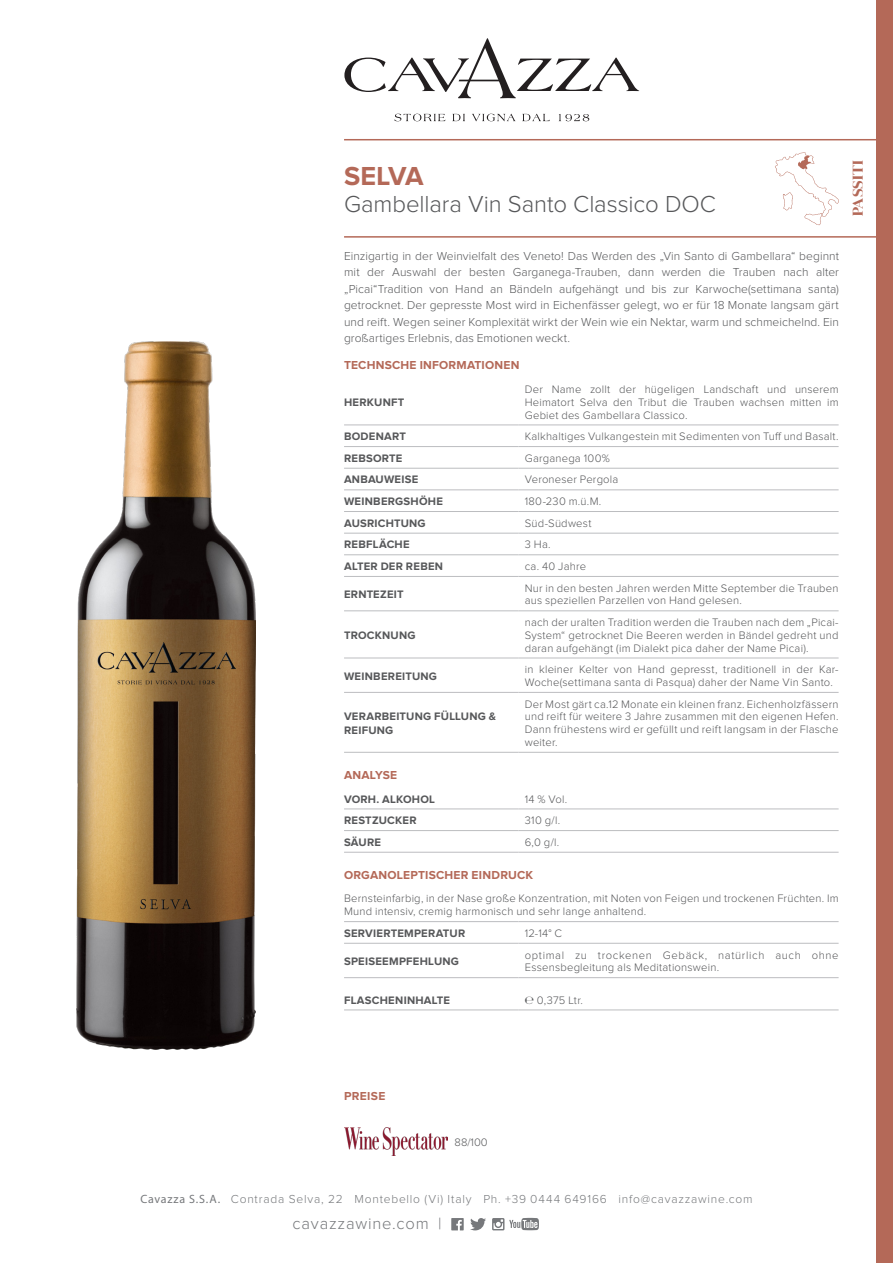
<style>
.page{position:relative;width:893px;height:1263px;background:#fff}
.page>*{position:absolute;margin:0;border:0;box-sizing:border-box;transform-origin:0 0}
.t1{font:700 27px "Proxima Nova";letter-spacing:-.025em;color:#b46958}
.t2{font:300 24px "Proxima Nova";letter-spacing:-.005em;color:#57585a}
.t3{font:300 16.5px "Proxima Nova";letter-spacing:.05em;color:#76787b}
.t4{font:700 14.25px "Anglecia Pro Display";letter-spacing:.01em;color:#b46958}
.t5{font:300 12px/16.5px "Proxima Nova";letter-spacing:.005em;color:#57585a;text-align:justify}
.t6{font:300 12px "Proxima Nova";letter-spacing:.065em;color:#76787b}
.t7{font:700 12px "Proxima Nova";letter-spacing:.02em;color:#b46958}
.t8{font:300 11.25px/12.8px "Proxima Nova";letter-spacing:.015em;color:#57585a;text-align:justify}
.t9{font:700 11.25px/13.5px "Proxima Nova";letter-spacing:.02em;color:#57585a}
.t10{font:300 11.25px/12.8px "Proxima Nova";letter-spacing:.045em;color:#57585a}
.s1{font-family:"Myriad Pro";font-weight:400}
</style>
<div class="page">
<svg style="left:451px;top:1218px;width:13px;height:12px"></svg>
<svg style="left:470px;top:1218px;width:16px;height:12px"></svg>
<svg style="left:492px;top:1218px;width:47px;height:12px"></svg>
<svg style="left:344px;top:38px;width:295px;height:60px"></svg>
<svg style="left:394px;top:114px;width:51px;height:7px"></svg>
<svg style="left:452px;top:114px;width:13px;height:7px"></svg>
<svg style="left:472px;top:114px;width:43px;height:7px"></svg>
<svg style="left:522px;top:114px;width:28px;height:7px"></svg>
<svg style="left:559px;top:114px;width:30px;height:7px"></svg>
<div style="left:876px;top:0;width:17px;height:1263px;background:#b46958"></div>
<div style="left:343px;top:139px;width:550px;height:99px;border:2px solid #b46958"></div>
<svg style="left:775px;top:152px;width:64px;height:73px"></svg>
<img style="left:76px;top:341px;width:179px;height:708px">
<img style="left:344px;top:1127px;width:104px;height:28px">
<hr style="left:344px;top:425px;width:174px;height:1px;background:#bcbdc0">
<hr style="left:518px;top:425px;width:321px;height:1px;background:#bcbdc0">
<hr style="left:344px;top:446px;width:174px;height:1px;background:#bcbdc0">
<hr style="left:518px;top:446px;width:321px;height:1px;background:#bcbdc0">
<hr style="left:344px;top:468px;width:174px;height:1px;background:#bcbdc0">
<hr style="left:518px;top:468px;width:321px;height:1px;background:#bcbdc0">
<hr style="left:344px;top:490px;width:174px;height:1px;background:#bcbdc0">
<hr style="left:518px;top:490px;width:321px;height:1px;background:#bcbdc0">
<hr style="left:344px;top:511px;width:174px;height:1px;background:#bcbdc0">
<hr style="left:518px;top:511px;width:321px;height:1px;background:#bcbdc0">
<hr style="left:344px;top:533px;width:174px;height:1px;background:#bcbdc0">
<hr style="left:518px;top:533px;width:321px;height:1px;background:#bcbdc0">
<hr style="left:344px;top:554px;width:174px;height:1px;background:#bcbdc0">
<hr style="left:518px;top:554px;width:321px;height:1px;background:#bcbdc0">
<hr style="left:344px;top:576px;width:174px;height:1px;background:#bcbdc0">
<hr style="left:518px;top:576px;width:321px;height:1px;background:#bcbdc0">
<hr style="left:344px;top:611px;width:174px;height:1px;background:#bcbdc0">
<hr style="left:518px;top:611px;width:321px;height:1px;background:#bcbdc0">
<hr style="left:344px;top:658px;width:174px;height:1px;background:#bcbdc0">
<hr style="left:518px;top:658px;width:321px;height:1px;background:#bcbdc0">
<hr style="left:344px;top:692px;width:174px;height:1px;background:#bcbdc0">
<hr style="left:518px;top:692px;width:321px;height:1px;background:#bcbdc0">
<hr style="left:344px;top:809px;width:174px;height:1px;background:#bcbdc0">
<hr style="left:518px;top:809px;width:321px;height:1px;background:#bcbdc0">
<hr style="left:344px;top:830px;width:174px;height:1px;background:#bcbdc0">
<hr style="left:518px;top:830px;width:321px;height:1px;background:#bcbdc0">
<hr style="left:344px;top:852px;width:174px;height:1px;background:#bcbdc0">
<hr style="left:518px;top:852px;width:321px;height:1px;background:#bcbdc0">
<hr style="left:344px;top:921px;width:174px;height:1px;background:#bcbdc0">
<hr style="left:518px;top:921px;width:321px;height:1px;background:#bcbdc0">
<hr style="left:344px;top:943px;width:174px;height:1px;background:#bcbdc0">
<hr style="left:518px;top:943px;width:321px;height:1px;background:#bcbdc0">
<hr style="left:344px;top:977px;width:174px;height:1px;background:#bcbdc0">
<hr style="left:518px;top:977px;width:321px;height:1px;background:#bcbdc0">
<hr style="left:344px;top:1010px;width:174px;height:1px;background:#bcbdc0">
<hr style="left:518px;top:1010px;width:321px;height:1px;background:#bcbdc0">
<hr style="left:344px;top:752px;width:174px;height:1px;background:#bcbdc0">
<hr style="left:518px;top:752px;width:321px;height:1px;background:#bcbdc0">
<p class="t1" style="left:344px;top:164px;width:81px">SELVA</p>
<p class="t2" style="left:344px;top:193px;width:373px">Gambellara Vin Santo Classico DOC</p>
<p class="t5" style="left:344px;top:248px;width:496px">Einzigartig in der Weinvielfalt des Veneto! Das Werden des „Vin Santo di Gambellara“ beginnt mit der Auswahl der besten Garganega-Trauben, dann werden die Trauben nach alter „Picai“Tradition von Hand an Bändeln aufgehängt und bis zur Karwoche(settimana santa) getrocknet. Der gepresste Most wird in Eichenfässer gelegt, wo er für 18 Monate langsam gärt und reift. Wegen seiner Komplexität wirkt der Wein wie ein Nektar, warm und schmeichelnd. Ein großartiges Erlebnis, das Emotionen weckt.</p>
<p class="t7" style="left:344px;top:360px;width:177px">TECHNSCHE INFORMATIONEN</p>
<p class="t9" style="left:344px;top:396px;width:62px">HERKUNFT</p>
<p class="t8" style="left:525px;top:383px;width:315px">Der Name zollt der hügeligen Landschaft und unserem Heimatort Selva den Tribut die Trauben wachsen mitten im Gebiet des Gambellara Classico.</p>
<p class="t9" style="left:344px;top:430px;width:63px">BODENART</p>
<p class="t8" style="left:525px;top:430px;width:315px">Kalkhaltiges Vulkangestein mit Sedimenten von Tuff und Basalt.</p>
<p class="t9" style="left:344px;top:452px;width:60px">REBSORTE</p>
<p class="t8" style="left:525px;top:452px;width:87px">Garganega 100%</p>
<p class="t9" style="left:344px;top:473px;width:76px">ANBAUWEISE</p>
<p class="t8" style="left:525px;top:474px;width:95px">Veroneser Pergola</p>
<p class="t9" style="left:344px;top:495px;width:100px">WEINBERGSHÖHE</p>
<p class="t8" style="left:525px;top:495px;width:78px">180-230 m.ü.M.</p>
<p class="t9" style="left:344px;top:517px;width:83px">AUSRICHTUNG</p>
<p class="t8" style="left:525px;top:517px;width:68px">Süd-Südwest</p>
<p class="t9" style="left:344px;top:538px;width:67px">REBFLÄCHE</p>
<p class="t8" style="left:525px;top:539px;width:27px">3 Ha.</p>
<p class="t9" style="left:344px;top:560px;width:101px">ALTER DER REBEN</p>
<p class="t8" style="left:525px;top:560px;width:63px">ca. 40 Jahre</p>
<p class="t9" style="left:344px;top:588px;width:61px">ERNTEZEIT</p>
<p class="t8" style="left:525px;top:582px;width:315px">Nur in den besten Jahren werden Mitte September die Trauben aus speziellen Parzellen von Hand gelesen.</p>
<p class="t9" style="left:344px;top:629px;width:73px">TROCKNUNG</p>
<p class="t8" style="left:525px;top:616px;width:315px">nach der uralten Tradition werden die Trauben nach dem „Picai-System“ getrocknet Die Beeren werden in Bändel gedreht und daran aufgehängt (im Dialekt pica daher der Name Picai).</p>
<p class="t9" style="left:344px;top:670px;width:94px">WEINBEREITUNG</p>
<p class="t8" style="left:525px;top:664px;width:315px">in kleiner Kelter von Hand gepresst, traditionell in der Kar-<br>Woche(settimana santa di Pasqua) daher der Name Vin Santo.</p>
<p class="t9" style="left:344px;top:710px;width:154px">VERARBEITUNG FÜLLUNG &amp;<br>REIFUNG</p>
<p class="t8" style="left:525px;top:698px;width:315px">Der Most gärt ca.12 Monate ein kleinen franz. Eichenholzfässern und reift für weitere 3 Jahre zusammen mit den eigenen Hefen.<br>Dann frühestens wird er gefüllt und reift langsam in der Flasche weiter.</p>
<p class="t7" style="left:344px;top:769px;width:55px">ANALYSE</p>
<p class="t9" style="left:344px;top:792px;width:92px">VORH. ALKOHOL</p>
<p class="t8" style="left:525px;top:793px;width:44px">14 % Vol.</p>
<p class="t9" style="left:344px;top:814px;width:74px">RESTZUCKER</p>
<p class="t8" style="left:525px;top:814px;width:37px">310 g/l.</p>
<p class="t9" style="left:344px;top:836px;width:39px">SÄURE</p>
<p class="t8" style="left:525px;top:836px;width:36px">6,0 g/l.</p>
<p class="t7" style="left:344px;top:869px;width:191px">ORGANOLEPTISCHER EINDRUCK</p>
<p class="t8" style="left:344px;top:893px;width:496px">Bernsteinfarbig, in der Nase große Konzentration, mit Noten von Feigen und trockenen Früchten. Im</p>
<p class="t8" style="left:344px;top:905px;width:304px">Mund intensiv, cremig harmonisch und sehr lange anhaltend.</p>
<p class="t9" style="left:344px;top:927px;width:123px">SERVIERTEMPERATUR</p>
<p class="t8" style="left:525px;top:927px;width:39px">12-14° C</p>
<p class="t9" style="left:344px;top:955px;width:116px">SPEISEEMPFEHLUNG</p>
<p class="t10" style="left:525px;top:949px;width:315px">optimal zu trockenen Gebäck, natürlich auch ohne<br>Essensbegleitung als Meditationswein.</p>
<p class="t9" style="left:344px;top:993px;width:108px">FLASCHENINHALTE</p>
<p class="t8" style="left:525px;top:994px;width:60px"><span class="s1">℮</span> 0,375 Ltr.</p>
<p class="t4" style="left:848px;top:216px;width:57px;rotate:-90deg">PASSITI</p>
<p class="t7" style="left:344px;top:1090px;width:43px">PREISE</p>
<p class="t8" style="left:455px;top:1136px;width:35px">88/100</p>
<p class="t6" style="left:140px;top:1194px;width:614px"><span class="s1">Cavazza S.S.A.</span> Contrada Selva, 22 Montebello (Vi) Italy Ph. +39 0444 649166 info@cavazzawine.com</p>
<h3 class="t3" style="left:292px;top:1216px;width:150px">cavazzawine.com |</h3>
</div>
